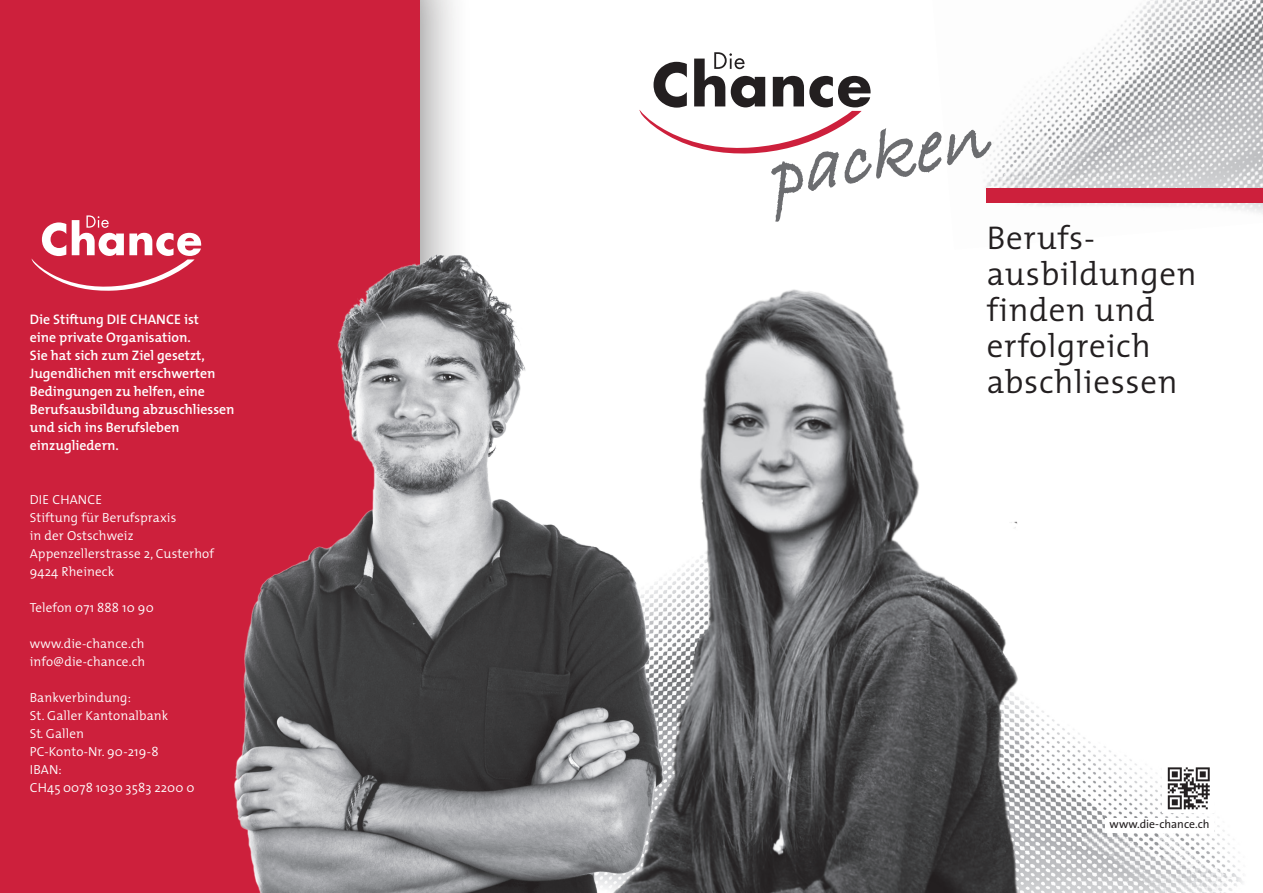
<style>
.page{position:relative;width:1263px;height:893px;background:#fff}
.page>*{position:absolute;margin:0;border:0;box-sizing:border-box;transform-origin:0 0}
.t1{font:italic 700 75.15px "Bradley Hand ITCTT";color:#6c6d70;scale:.95 1}
.t2{font:300 33px/36px "The Mix";letter-spacing:.02em;color:#231f20}
.t3{font:600 13.8px/18px "The Mix";color:#fff}
.t4{font:300 13.2px/18px "The Mix";letter-spacing:.01em;color:#fff}
.t5{font:11.7px "The Sans B5 Plain";color:#231f20}
</style>
<div class="page">
<img style="left:1024px;top:702px;width:219px;height:191px">
<div style="left:0;top:0;width:472px;height:893px;background:#231f20;opacity:.63"></div>
<div style="left:0;top:0;width:420px;height:893px;background:#cd203c"></div>
<img style="left:984px;top:0;width:279px;height:214px">
<svg style="left:639px;top:52px;width:231px;height:102px"></svg>
<div style="left:987px;top:188px;width:276px;height:14px;background:#cd203c"></div>
<div style="left:1106px;top:819px;width:108px;height:14px;background:#fff"></div>
<div style="left:1162px;top:762px;width:52px;height:50px;background:#fff"></div>
<svg style="left:1167px;top:767px;width:41px;height:43px"></svg>
<svg style="left:1168px;top:767px;width:42px;height:42px"></svg>
<svg style="left:32px;top:215px;width:169px;height:76px"></svg>
<img style="left:234px;top:230px;width:362px;height:663px">
<img style="left:596px;top:289px;width:428px;height:604px">
<p class="t3" style="left:30px;top:310px;width:206px">Die Stiftung DIE CHANCE ist<br>eine private Organisation.<br>Sie hat sich zum Ziel gesetzt,<br>Jugendlichen mit erschwerten<br>Bedingungen zu helfen, eine<br>Berufsausbildung abzuschliessen und sich ins Berufsleben einzugliedern.</p>
<p class="t4" style="left:30px;top:490px;width:186px">DIE CHANCE<br>Stiftung für Berufspraxis<br>in der Ostschweiz<br>Appenzellerstrasse 2, Custerhof<br>9424 Rheineck</p>
<p class="t4" style="left:30px;top:598px;width:125px">Telefon 071 888 10 90</p>
<p class="t4" style="left:30px;top:634px;width:117px">www.die-chance.ch info@die-chance.ch</p>
<p class="t4" style="left:30px;top:688px;width:166px">Bankverbindung:<br>St. Galler Kantonalbank<br>St. Gallen<br>PC-Konto-Nr. 90-219-8<br>IBAN:<br>CH45 0078 1030 3583 2200 0</p>
<h1 class="t1" style="left:758px;top:120px;width:234px;rotate:-10deg">packen</h1>
<h2 class="t2" style="left:987px;top:218px;width:211px">Berufs&shy;ausbildungen finden und erfolgreich abschliessen</h2>
<p class="t5" style="left:1110px;top:818px;width:101px">www.die-chance.ch</p>
</div>
